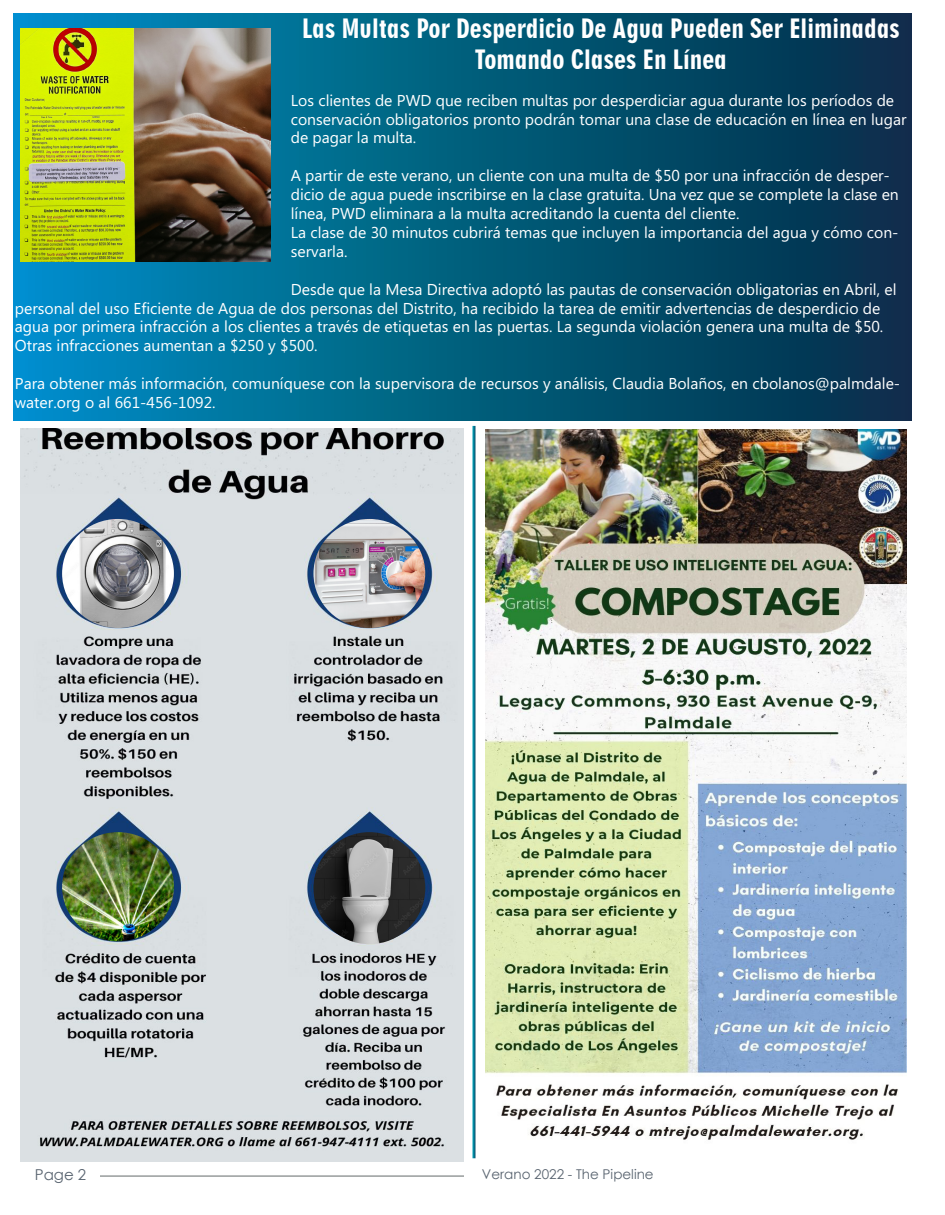
<style>
.page{position:relative;width:945px;height:1215px;background:#fff}
.page>*{position:absolute;margin:0;border:0;box-sizing:border-box;transform-origin:0 0}
.t1{font:25.5px "Geometric 706 BT Black Condensed B";color:#fff}
.t2{font:15.75px/18.9px "Microsoft Phags Pa";color:#fff}
.t3{font:15px "Century Gothic";color:#58636f}
.t4{font:13.5px "Century Gothic";color:#58636f}
</style>
<div class="page">
<div style="left:14px;top:14px;width:897px;height:406px;background:linear-gradient(to right,#0191c2,#042d43)"></div>
<svg style="left:472px;top:426px;width:4px;height:732px;background:#429aae"></svg>
<hr style="left:101px;top:1175px;width:362px;height:2px;background:#979c9c">
<img style="left:21px;top:429px;width:442px;height:732px">
<img style="left:62px;top:519px;width:112px;height:109px">
<img style="left:313px;top:519px;width:112px;height:109px">
<img style="left:62px;top:832px;width:112px;height:109px">
<img style="left:313px;top:832px;width:112px;height:112px;border-radius:56px">
<img style="left:486px;top:429px;width:421px;height:711px">
<img style="left:21px;top:29px;width:250px;height:233px">
<p class="t1" style="left:302px;top:13px;width:599px">Las Multas Por Desperdicio De Agua Pueden Ser Eliminadas</p>
<p class="t1" style="left:475px;top:44px;width:253px">Tomando Clases En Línea</p>
<p class="t2" style="left:291px;top:90px;width:617px">Los clientes de PWD que reciben multas por desperdiciar agua durante los períodos de conservación obligatorios pronto podrán tomar una clase de educación en línea en lugar de pagar la multa.</p>
<p class="t2" style="left:291px;top:165px;width:610px">A partir de este verano, un cliente con una multa de $50 por una infracción de desper&shy;dicio de agua puede inscribirse en la clase gratuita. Una vez que se complete la clase en línea, PWD eliminara a la multa acreditando la cuenta del cliente.</p>
<p class="t2" style="left:291px;top:222px;width:609px">La clase de 30 minutos cubrirá temas que incluyen la importancia del agua y cómo con&shy;servarla.</p>
<p class="t2" style="left:15px;top:279px;width:883px;text-indent:276px">Desde que la Mesa Directiva adoptó las pautas de conservación obligatorias en Abril, el personal del uso Eficiente de Agua de dos personas del Distrito, ha recibido la tarea de emitir advertencias de desperdicio de agua por primera infracción a los clientes a través de etiquetas en las puertas. La segunda violación genera una multa de $50.<br>Otras infracciones aumentan a $250 y $500.</p>
<p class="t2" style="left:15px;top:373px;width:887px">Para obtener más información, comuníquese con la supervisora de recursos y análisis, Claudia Bolaños, en cbolanos@palmdale&shy;water.org o al 661-456-1092.</p>
<p class="t3" style="left:35px;top:1164px;width:53px">Page 2</p>
<p class="t4" style="left:482px;top:1165px;width:173px">Verano 2022 - The Pipeline</p>
</div>
